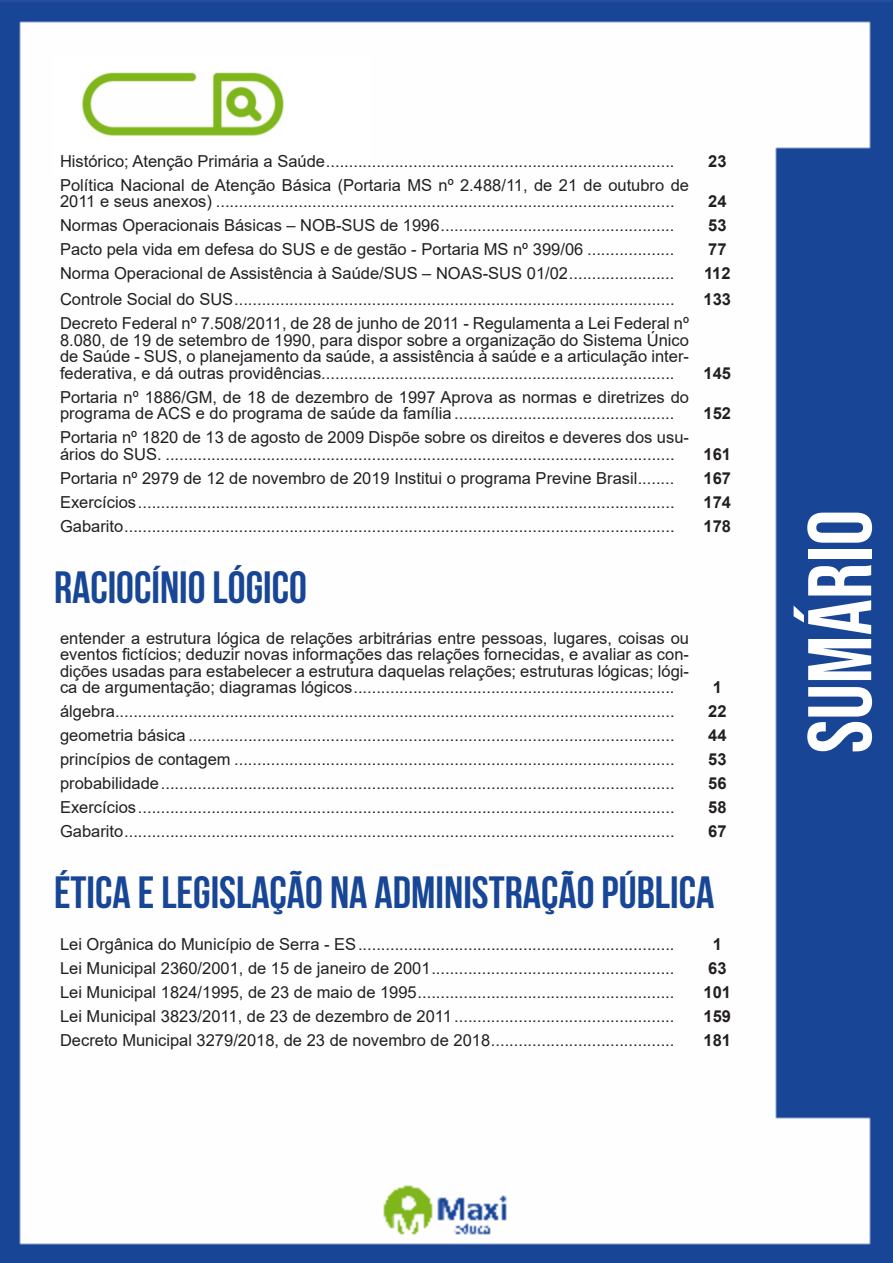
<style>
.page{position:relative;width:893px;height:1263px;background:#fff}
.page>*{position:absolute;margin:0;border:0;box-sizing:border-box;transform-origin:0 0}
.t1{font:90px "Bebas Neue";color:#fff}
.t2{font:700 45px "Bebas Neue";color:#184696}
.ALTERNATIVAS{font:16.5px/16.5px "Arial";color:#231f20}
.INDICE{font:700 16.5px "Arial";color:#231f20}
</style>
<div class="page">
<img style="left:0;top:0;width:893px;height:1263px">
<div style="left:53px;top:55px;width:317px;height:121px;background:#fff"></div>
<img style="left:82px;top:72px;width:201px;height:64px">
<p class="ALTERNATIVAS" style="left:60px;top:153px;width:616px">Histórico; Atenção Primária a Saúde............................................................................</p>
<p class="INDICE" style="left:708px;top:149px;width:20px">23</p>
<p class="ALTERNATIVAS" style="left:60px;top:177px;width:630px">Política Nacional de Atenção Básica (Portaria MS nº 2.488/11, de 21 de outubro de<br>2011 e seus anexos) ....................................................................................................</p>
<p class="INDICE" style="left:708px;top:190px;width:20px">24</p>
<p class="ALTERNATIVAS" style="left:60px;top:217px;width:616px">Normas Operacionais Básicas – NOB-SUS de 1996...................................................</p>
<p class="INDICE" style="left:708px;top:214px;width:20px">53</p>
<p class="ALTERNATIVAS" style="left:60px;top:241px;width:616px">Pacto pela vida em defesa do SUS e de gestão - Portaria MS nº 399/06 ...................</p>
<p class="INDICE" style="left:708px;top:238px;width:20px">77</p>
<p class="ALTERNATIVAS" style="left:60px;top:265px;width:616px">Norma Operacional de Assistência à Saúde/SUS – NOAS-SUS 01/02.......................</p>
<p class="INDICE" style="left:704px;top:262px;width:28px">112</p>
<p class="ALTERNATIVAS" style="left:60px;top:291px;width:616px">Controle Social do SUS................................................................................................</p>
<p class="INDICE" style="left:704px;top:288px;width:29px">133</p>
<p class="ALTERNATIVAS" style="left:60px;top:315px;width:630px;text-align:justify">Decreto Federal nº 7.508/2011, de 28 de junho de 2011 - Regulamenta a Lei Federal nº 8.080, de 19 de setembro de 1990, para dispor sobre a organização do Sistema Único de Saúde - SUS, o planejamento da saúde, a assistência à saúde e a articulação inter&shy;federativa, e dá outras providências.............................................................................</p>
<p class="INDICE" style="left:704px;top:361px;width:29px">145</p>
<p class="ALTERNATIVAS" style="left:60px;top:389px;width:630px">Portaria nº 1886/GM, de 18 de dezembro de 1997 Aprova as normas e diretrizes do programa de ACS e do programa de saúde da família ................................................</p>
<p class="ALTERNATIVAS" style="left:60px;top:429px;width:630px">Portaria nº 1820 de 13 de agosto de 2009 Dispõe sobre os direitos e deveres dos usu&shy;ários do SUS. ...............................................................................................................</p>
<p class="INDICE" style="left:704px;top:402px;width:29px">152</p>
<p class="INDICE" style="left:704px;top:442px;width:29px">161</p>
<p class="ALTERNATIVAS" style="left:60px;top:470px;width:616px">Portaria nº 2979 de 12 de novembro de 2019 Institui o programa Previne Brasil........</p>
<p class="INDICE" style="left:704px;top:466px;width:29px">167</p>
<p class="ALTERNATIVAS" style="left:60px;top:494px;width:616px">Exercícios.....................................................................................................................</p>
<p class="INDICE" style="left:704px;top:490px;width:29px">174</p>
<p class="ALTERNATIVAS" style="left:60px;top:518px;width:616px">Gabarito........................................................................................................................</p>
<p class="INDICE" style="left:704px;top:514px;width:29px">178</p>
<p class="t2" style="left:54px;top:563px;width:254px">RACIOCÍNIO LÓGICO</p>
<p class="ALTERNATIVAS" style="left:60px;top:630px;width:630px;text-align:justify">entender a estrutura lógica de relações arbitrárias entre pessoas, lugares, coisas ou eventos fictícios; deduzir novas informações das relações fornecidas, e avaliar as con&shy;dições usadas para estabelecer a estrutura daquelas relações; estruturas lógicas; lógi&shy;ca de argumentação; diagramas lógicos......................................................................</p>
<p class="INDICE" style="left:713px;top:676px;width:11px">1</p>
<p class="ALTERNATIVAS" style="left:60px;top:703px;width:616px">álgebra..........................................................................................................................</p>
<p class="INDICE" style="left:708px;top:700px;width:20px">22</p>
<p class="ALTERNATIVAS" style="left:60px;top:727px;width:616px">geometria básica ..........................................................................................................</p>
<p class="INDICE" style="left:708px;top:724px;width:20px">44</p>
<p class="ALTERNATIVAS" style="left:60px;top:751px;width:616px">princípios de contagem ................................................................................................</p>
<p class="INDICE" style="left:708px;top:748px;width:20px">53</p>
<p class="ALTERNATIVAS" style="left:60px;top:775px;width:616px">probabilidade................................................................................................................</p>
<p class="INDICE" style="left:708px;top:772px;width:20px">56</p>
<p class="ALTERNATIVAS" style="left:60px;top:799px;width:616px">Exercícios.....................................................................................................................</p>
<p class="INDICE" style="left:708px;top:796px;width:20px">58</p>
<p class="ALTERNATIVAS" style="left:60px;top:823px;width:616px">Gabarito........................................................................................................................</p>
<p class="INDICE" style="left:708px;top:820px;width:20px">67</p>
<p class="t2" style="left:54px;top:868px;width:662px">ÉTICA E LEGISLAÇÃO NA ADMINISTRAÇÃO PÚBLICA</p>
<p class="ALTERNATIVAS" style="left:60px;top:935px;width:616px">Lei Orgânica do Município de Serra - ES.....................................................................</p>
<p class="INDICE" style="left:713px;top:932px;width:11px">1</p>
<p class="ALTERNATIVAS" style="left:60px;top:959px;width:616px">Lei Municipal 2360/2001, de 15 de janeiro de 2001.....................................................</p>
<p class="INDICE" style="left:708px;top:956px;width:20px">63</p>
<p class="ALTERNATIVAS" style="left:60px;top:983px;width:616px">Lei Municipal 1824/1995, de 23 de maio de 1995........................................................</p>
<p class="INDICE" style="left:704px;top:980px;width:29px">101</p>
<p class="ALTERNATIVAS" style="left:60px;top:1007px;width:616px">Lei Municipal 3823/2011, de 23 de dezembro de 2011................................................</p>
<p class="INDICE" style="left:704px;top:1004px;width:29px">159</p>
<p class="ALTERNATIVAS" style="left:60px;top:1031px;width:616px">Decreto Municipal 3279/2018, de 23 de novembro de 2018........................................</p>
<p class="INDICE" style="left:704px;top:1028px;width:29px">181</p>
<h1 class="t1" style="left:789px;top:753px;width:245px;rotate:-90deg">sumário</h1>
</div>
